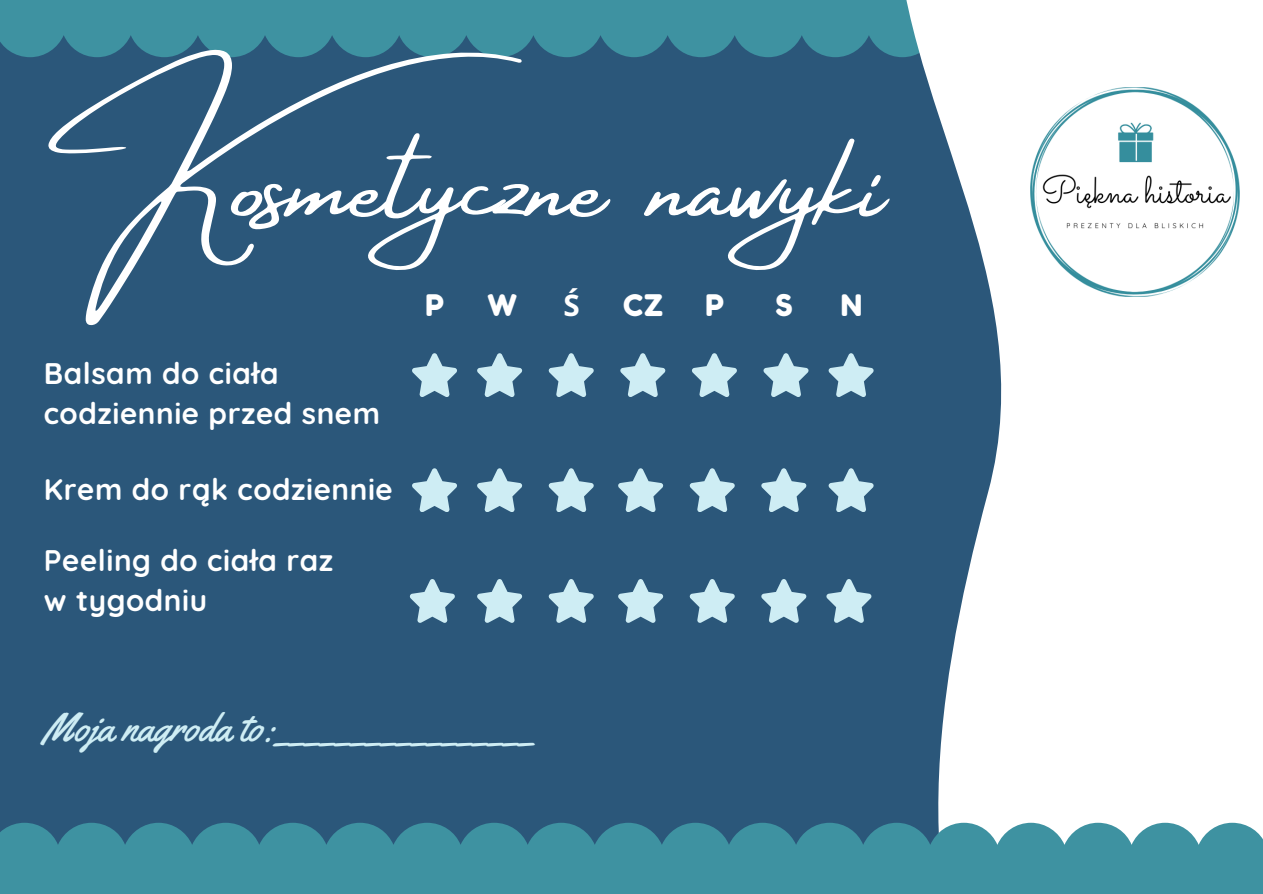
<style>
.page{position:relative;width:1263px;height:894px;background:#fff}
.page>*{position:absolute;margin:0;border:0;box-sizing:border-box;transform-origin:0 0}
.t1{font:119.4px "Amsterdam Four";color:#fff}
.t2{font:39.75px "Yellowtail";color:#ceedf4}
.t3{font:700 29.7px/40.5px "Quicksand";letter-spacing:.02em;color:#fff}
.t4{font:29.7px "Fredoka One";color:#fff}
.t5{font:700 29.7px "Noto Sans";color:#fff}
</style>
<div class="page">
<div style="left:0;top:0;width:1263px;height:893px;background:#2b577a"></div>
<svg style="left:0;top:0;width:894px;height:57px;background:#3b8b9c"></svg>
<svg style="left:894px;top:0;width:369px;height:822px;fill:#fff"></svg>
<svg style="left:0;top:822px;width:1263px;height:71px;background:#4190a0"></svg>
<svg style="left:477px;top:353px;width:45px;height:43px"></svg>
<svg style="left:549px;top:353px;width:45px;height:43px"></svg>
<svg style="left:620px;top:353px;width:45px;height:43px"></svg>
<svg style="left:692px;top:353px;width:45px;height:43px"></svg>
<svg style="left:763px;top:353px;width:45px;height:43px"></svg>
<svg style="left:477px;top:468px;width:45px;height:43px"></svg>
<svg style="left:549px;top:468px;width:45px;height:43px"></svg>
<svg style="left:618px;top:468px;width:45px;height:43px"></svg>
<svg style="left:690px;top:468px;width:45px;height:43px"></svg>
<svg style="left:761px;top:468px;width:45px;height:43px"></svg>
<svg style="left:477px;top:579px;width:45px;height:43px"></svg>
<svg style="left:412px;top:353px;width:45px;height:43px"></svg>
<svg style="left:412px;top:468px;width:45px;height:43px"></svg>
<svg style="left:410px;top:579px;width:45px;height:43px"></svg>
<svg style="left:549px;top:579px;width:45px;height:43px"></svg>
<svg style="left:618px;top:579px;width:45px;height:43px"></svg>
<svg style="left:690px;top:579px;width:45px;height:43px"></svg>
<svg style="left:761px;top:579px;width:45px;height:43px"></svg>
<svg style="left:829px;top:353px;width:45px;height:43px"></svg>
<svg style="left:829px;top:468px;width:45px;height:43px"></svg>
<svg style="left:826px;top:579px;width:45px;height:43px"></svg>
<img style="left:1004px;top:62px;width:259px;height:261px">
<p class="t1" style="left:91px;top:119px;width:796px">Kosmetyczne nawyki</p>
<p class="t4" style="left:426px;top:287px;width:20px">P</p>
<p class="t4" style="left:487px;top:287px;width:31px">W</p>
<p class="t5" style="left:563px;top:284px;width:18px">Ś</p>
<p class="t4" style="left:623px;top:287px;width:41px">CZ</p>
<p class="t4" style="left:705px;top:287px;width:20px">P</p>
<p class="t4" style="left:776px;top:287px;width:19px">S</p>
<p class="t4" style="left:841px;top:287px;width:23px">N</p>
<p class="t3" style="left:44px;top:352px;width:338px">Balsam do ciała codziennie przed snem</p>
<p class="t3" style="left:44px;top:468px;width:351px">Krem do rąk codziennie</p>
<p class="t3" style="left:44px;top:539px;width:291px">Peeling do ciała raz</p>
<p class="t3" style="left:44px;top:579px;width:165px">w tygodniu</p>
<p class="t2" style="left:44px;top:702px;width:493px">Moja nagroda to:_________________</p>
</div>
